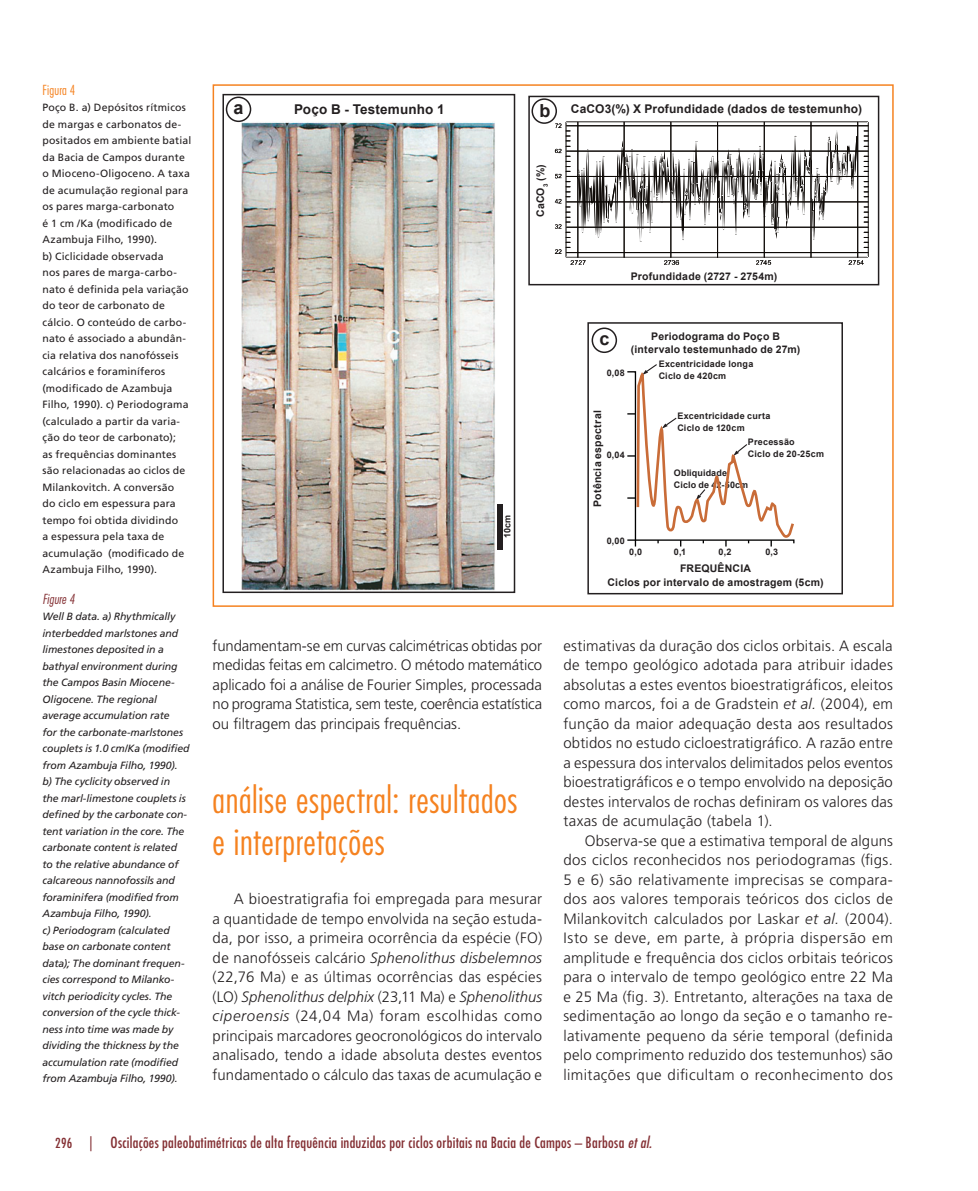
<style>
.page{position:relative;width:978px;height:1191px;background:#fff}
.page>*{position:absolute;margin:0;border:0;box-sizing:border-box;transform-origin:0 0}
.t1{font:300 condensed 36px/42px "Futura Std";letter-spacing:.015em;color:#f58220}
.t2{font:700 18px "Arial";color:#231f20}
.t3{font:300 15px/19.5px "Frutiger LT Std";letter-spacing:.015em;color:#231f20;text-align:justify}
.t4{font:condensed 15px "Futura Std";letter-spacing:.015em;color:#843034}
.t5{font:700 13.5px "Arial";letter-spacing:.01em;color:#231f20}
.t6{font:300 condensed 13.5px "Futura Std";letter-spacing:.01em;color:#f58220}
.t7{font:italic 300 condensed 13.5px "Futura Std";letter-spacing:.01em;color:#843034}
.t8{font:700 12px "Arial";letter-spacing:.015em;color:#231f20}
.t9{font:italic 10.5px/16.5px "Frutiger LT Std";letter-spacing:-.01em;color:#231f20}
.t10{font:10.5px/16.5px "Frutiger LT Std";letter-spacing:.015em;color:#231f20}
.t11{font:700 10.5px/13.5px "Arial";letter-spacing:.02em;color:#231f20;text-align:center}
.t12{font:700 9px/12px "Arial";letter-spacing:.025em;color:#231f20}
.s1{font-style:italic}
.s2{font-size:13.5px}
</style>
<div class="page">
<div style="left:587px;top:322px;width:256px;height:272px;border:2px solid #231f20"></div>
<div style="left:528px;top:96px;width:351px;height:189px;border:2px solid #231f20"></div>
<img style="left:222px;top:93px;width:294px;height:501px">
<div style="left:497px;top:504px;width:6px;height:45px;background:#231f20"></div>
<div style="left:222px;top:94px;width:293px;height:499px;border:2px solid #231f20"></div>
<div style="left:227px;top:97px;width:24px;height:24px;background:#fff;border-radius:50%"></div>
<div style="left:226px;top:97px;width:25px;height:25px;border:2px solid #231f20;border-radius:50%"></div>
<div style="left:531px;top:98px;width:26px;height:26px;border:2px solid #231f20;border-radius:50%"></div>
<div style="left:592px;top:327px;width:25px;height:26px;border:2px solid #231f20;border-radius:50%"></div>
<svg style="left:555px;top:122px;width:313px;height:143px"></svg>
<svg style="left:627px;top:364px;width:168px;height:183px"></svg>
<div style="left:213px;top:84px;width:681px;height:523px;border:2px solid #f58220"></div>
<p class="t6" style="left:43px;top:82px;width:34px">Figura 4</p>
<p class="t10" style="left:43px;top:99px;width:150px">Poço B. a) Depósitos rítmicos de margas e carbonatos de&shy;positados em ambiente batial da Bacia de Campos durante o Mioceno-Oligoceno. A taxa de acumulação regional para os pares marga-carbonato<br>é 1 cm /Ka (modificado de<br>Azambuja Filho, 1990).<br>b) Ciclicidade observada<br>nos pares de marga-carbo&shy;nato é definida pela variação do teor de carbonato de cálcio. O conteúdo de carbo&shy;nato é associado a abundân&shy;cia relativa dos nanofósseis calcários e foraminíferos (modificado de Azambuja<br>Filho, 1990). c) Periodograma (calculado a partir da varia&shy;ção do teor de carbonato);<br>as frequências dominantes são relacionadas ao ciclos de<br>Milankovitch. A conversão<br>do ciclo em espessura para tempo foi obtida dividindo<br>a espessura pela taxa de acumulação (modificado de<br>Azambuja Filho, 1990).</p>
<p class="t7" style="left:43px;top:591px;width:34px">Figure 4</p>
<p class="t9" style="left:43px;top:608px;width:149px">Well B data. a) Rhythmically interbedded marlstones and limestones deposited in a bathyal environment during the Campos Basin Miocene-<br>Oligocene. The regional average accumulation rate<br>for the carbonate-marlstones couplets is 1.0 cm/Ka (modified from Azambuja Filho, 1990). b) The cyclicity observed in<br>the marl-limestone couplets is defined by the carbonate con&shy;tent variation in the core. The carbonate content is related to the relative abundance of calcareous nannofossils and foraminifera (modified from<br>Azambuja Filho, 1990).<br>c) Periodogram (calculated base on carbonate content data); The dominant frequen&shy;cies correspond to Milanko&shy;vitch periodicity cycles. The conversion of the cycle thick&shy;ness into time was made by dividing the thickness by the accumulation rate (modified from Azambuja Filho, 1990).</p>
<p class="t2" style="left:234px;top:96px;width:12px">a</p>
<p class="t5" style="left:294px;top:100px;width:152px">Poço B - Testemunho 1</p>
<p class="t2" style="left:540px;top:99px;width:12px">b</p>
<p class="t11" style="left:534px;top:217px;width:54px;rotate:-90deg">CaCO<sub>3</sub> (%)</p>
<p class="t8" style="left:571px;top:101px;width:293px">CaCO3(%) X Profundidade (dados de testemunho)</p>
<p class="t12" style="left:502px;top:538px;width:25px;rotate:-90deg">10cm</p>
<p class="t3" style="left:213px;top:636px;width:331px">fundamentam-se em curvas calcimétricas obtidas por medidas feitas em calcimetro. O método matemático aplicado foi a análise de Fourier Simples, processada no programa Statistica, sem teste, coerência estatística ou filtragem das principais frequências.</p>
<h1 class="t1" style="left:213px;top:778px;width:306px">análise espectral: resultados e interpretações</h1>
<p class="t3" style="left:213px;top:889px;width:331px;text-indent:21px">A bioestratigrafia foi empregada para mesurar a quantidade de tempo envolvida na seção estuda&shy;da, por isso, a primeira ocorrência da espécie (FO) de nanofósseis calcário <span class="s1">Sphenolithus disbelemnos </span>(22,76 Ma) e as últimas ocorrências das espécies (LO) <span class="s1">Sphenolithus delphix</span> (23,11 Ma) e <span class="s1">Sphenolithus ciperoensis</span> (24,04 Ma) foram escolhidas como principais marcadores geocronológicos do intervalo analisado, tendo a idade absoluta destes eventos fundamentado o cálculo das taxas de acumulação e</p>
<p class="t11" style="left:631px;top:270px;width:148px">Profundidade (2727 - 2754m)</p>
<p class="t2" style="left:599px;top:326px;width:12px">c</p>
<p class="t11" style="left:631px;top:330px;width:171px">Periodograma do Poço B (intervalo testemunhado de 27m)</p>
<p class="t12" style="left:607px;top:367px;width:20px">0,08</p>
<p class="t12" style="left:659px;top:358px;width:96px">Excentricidade longa<br>Ciclo de 420cm</p>
<p class="t12" style="left:677px;top:410px;width:95px">Excentricidade curta<br>Ciclo de 120cm</p>
<p class="t12" style="left:748px;top:436px;width:78px">Precessão<br>Ciclo de 20-25cm</p>
<p class="t12" style="left:674px;top:467px;width:76px">Obliquidade<br>Ciclo de 42-50cm</p>
<p class="t11" style="left:591px;top:506px;width:98px;rotate:-90deg">Potência espectral</p>
<p class="t12" style="left:607px;top:449px;width:20px">0,04</p>
<p class="t12" style="left:607px;top:534px;width:20px">0,00</p>
<p class="t12" style="left:629px;top:546px;width:14px">0,0</p>
<p class="t12" style="left:674px;top:546px;width:14px">0,1</p>
<p class="t12" style="left:719px;top:546px;width:15px">0,2</p>
<p class="t12" style="left:765px;top:546px;width:14px">0,3</p>
<p class="t11" style="left:608px;top:562px;width:217px">FREQUÊNCIA<br>Ciclos por intervalo de amostragem (5cm)</p>
<p class="t3" style="left:563px;top:636px;width:331px">estimativas da duração dos ciclos orbitais. A escala de tempo geológico adotada para atribuir idades absolutas a estes eventos bioestratigráficos, eleitos como marcos, foi a de Gradstein <span class="s1">et al.</span> (2004), em função da maior adequação desta aos resultados obtidos no estudo cicloestratigráfico. A razão entre a espessura dos intervalos delimitados pelos eventos bioestratigráficos e o tempo envolvido na deposição destes intervalos de rochas definiram os valores das taxas de acumulação (tabela 1).</p>
<p class="t3" style="left:563px;top:831px;width:331px;text-indent:21px">Observa-se que a estimativa temporal de alguns dos ciclos reconhecidos nos periodogramas (figs.<br>5 e 6) são relativamente imprecisas se compara&shy;dos aos valores temporais teóricos dos ciclos de Milankovitch calculados por Laskar <span class="s1">et al.</span> (2004).<br>Isto se deve, em parte, à própria dispersão em amplitude e frequência dos ciclos orbitais teóricos para o intervalo de tempo geológico entre 22 Ma e 25 Ma (fig. 3). Entretanto, alterações na taxa de sedimentação ao longo da seção e o tamanho re&shy;lativamente pequeno da série temporal (definida pelo comprimento reduzido dos testemunhos) são limitações que dificultam o reconhecimento dos</p>
<p class="t4" style="left:55px;top:1133px;width:602px"><span class="s2">296</span> | Oscilações paleobatimétricas de alta frequência induzidas por ciclos orbitais na Bacia de Campos – Barbosa <span class="s1">etal.</span></p>
</div>
